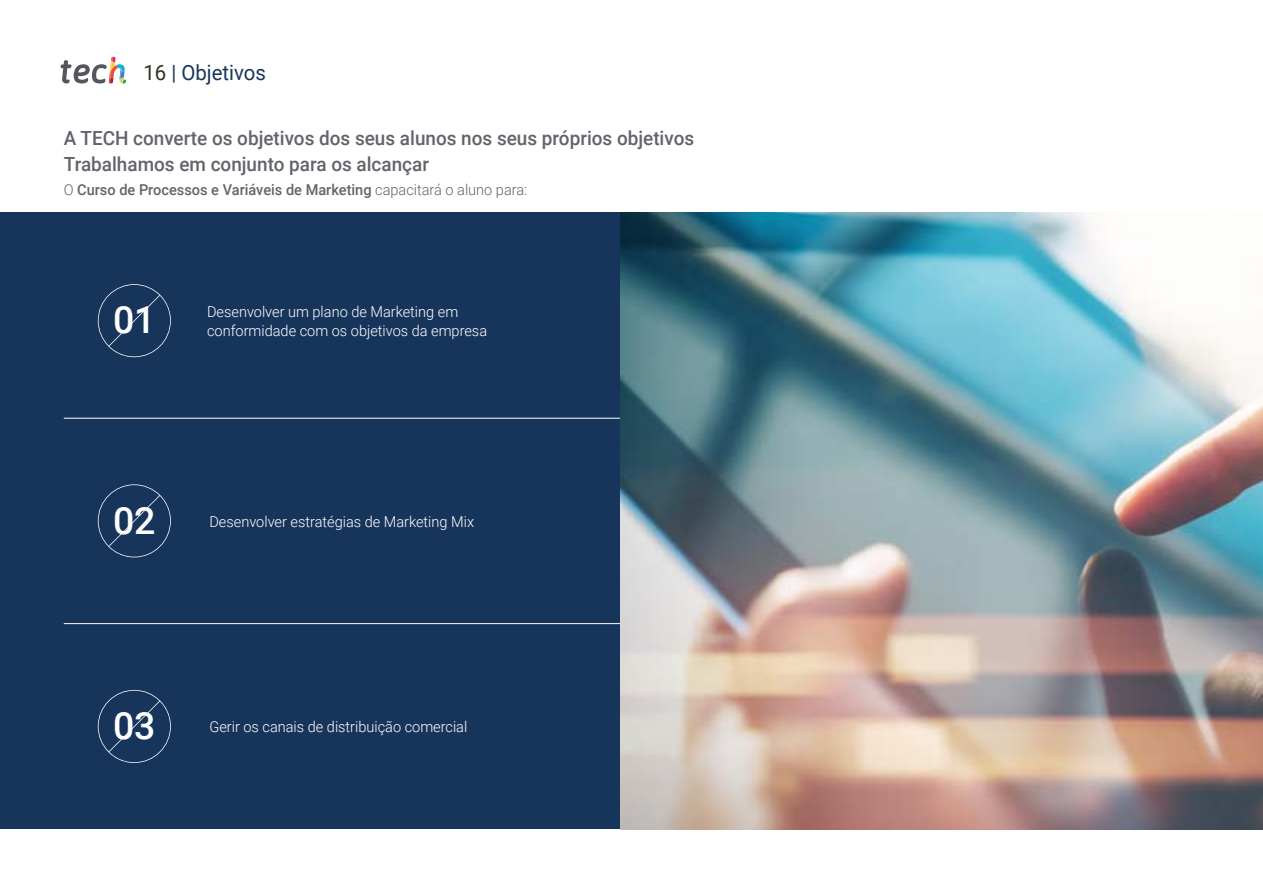
<style>
.page{position:relative;width:1263px;height:893px;background:#fff}
.page>*{position:absolute;margin:0;border:0;box-sizing:border-box;transform-origin:0 0}
.t1{font:500 37.5px "Roboto";color:#fff}
.t2{font:21px "Roboto";color:#1a355c}
.t3{font:500 19.5px/25.5px "Roboto";color:#61646a}
.t4{font:300 15px "Roboto";color:#fff}
.t5{font:500 15px "Roboto";color:#61646a}
.s1{color:#312e20}
.s2{font-weight:300}
</style>
<div class="page">
<div style="left:0;top:213px;width:621px;height:616px;background:#17355b"></div>
<svg style="left:98px;top:284px;width:73px;height:73px"></svg>
<svg style="left:98px;top:690px;width:73px;height:73px"></svg>
<svg style="left:98px;top:484px;width:73px;height:73px"></svg>
<hr style="left:64px;top:418px;width:1199px;height:1px;background:#fff">
<hr style="left:64px;top:623px;width:1199px;height:1px;background:#fff">
<svg style="left:61px;top:57px;width:65px;height:27px"></svg>
<img style="left:621px;top:213px;width:642px;height:616px">
<h2 class="t2" style="left:144px;top:57px;width:124px"><span class="s1">16</span> | Objetivos</h2>
<h3 class="t3" style="left:64px;top:125px;width:632px">A TECH converte os objetivos dos seus alunos nos seus próprios objetivos<br>Trabalhamos em conjunto para os alcançar</h3>
<p class="t5" style="left:64px;top:179px;width:465px"><span class="s2">O</span> Curso de Processos e Variáveis de Marketing <span class="s2">capacitará o aluno para:</span></p>
<h1 class="t1" style="left:113px;top:294px;width:44px">01</h1>
<p class="t4" style="left:207px;top:301px;width:253px">Desenvolver um plano de Marketing em</p>
<p class="t4" style="left:207px;top:320px;width:282px">conformidade com os objetivos da empresa</p>
<h1 class="t1" style="left:113px;top:494px;width:44px">02</h1>
<p class="t4" style="left:209px;top:511px;width:266px">Desenvolver estratégias de Marketing Mix</p>
<h1 class="t1" style="left:113px;top:699px;width:44px">03</h1>
<p class="t4" style="left:209px;top:716px;width:259px">Gerir os canais de distribuição comercial</p>
</div>
